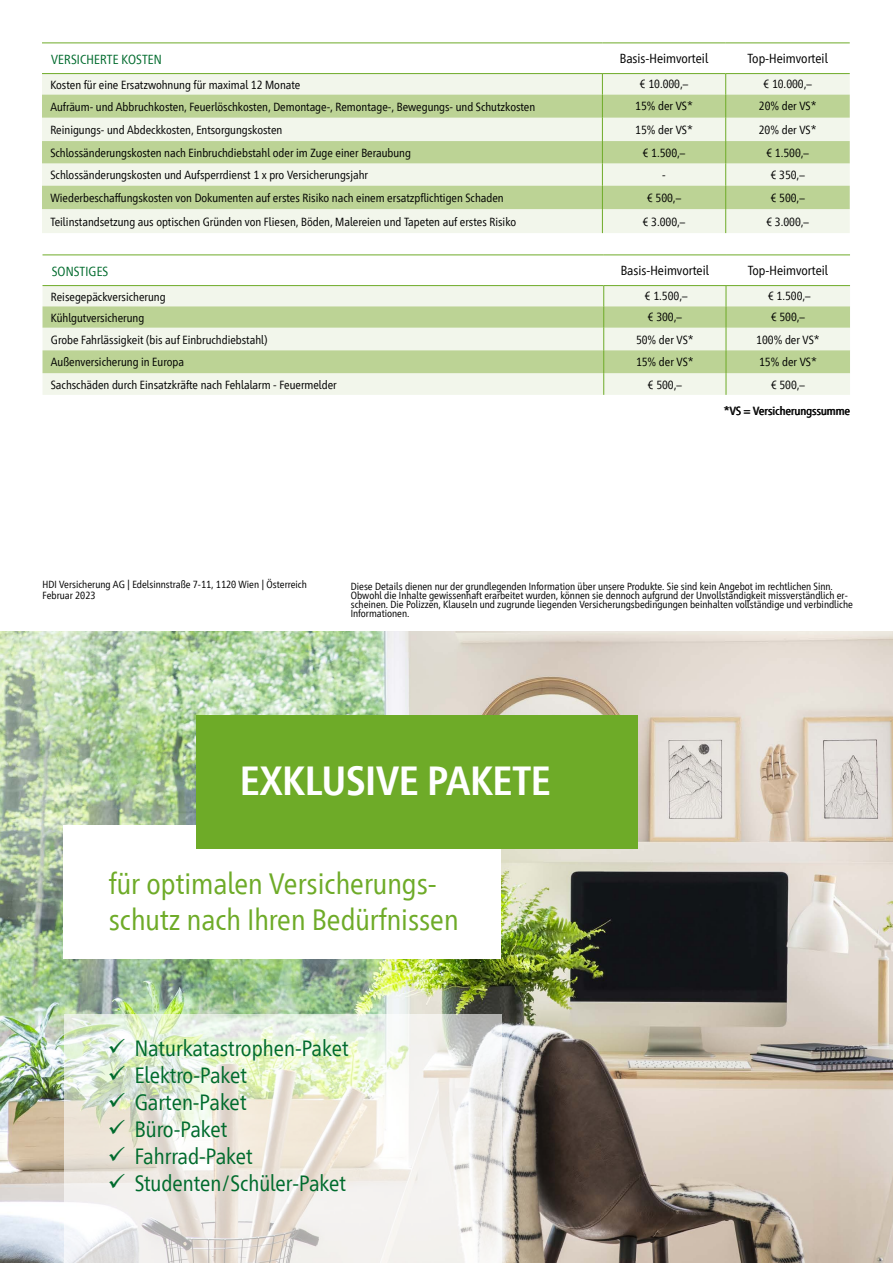
<style>
.page{position:relative;width:893px;height:1263px;background:#fff}
.page>*{position:absolute;margin:0;border:0;box-sizing:border-box;transform-origin:0 0}
.t1{font:700 40.5px "HDI Pro Cnd";color:#fff}
.t2{font:30px/36px "HDI Pro Cnd";color:#6eab28}
.t3{font:22.5px/27px "HDI Pro Cnd";color:#006b2d}
.t4{font:13.35px "HDI Pro Cnd";color:#000}
.t5{font:13.35px "HDI Pro Cnd";letter-spacing:.01em;color:#006b2d}
.t6{font:12px "HDI Pro Cnd";color:#000}
.t7{font:10.5px/9px "HDI Pro Cnd";color:#000}
.s1{font-size:11.25px}
</style>
<div class="page">
<img style="left:0;top:631px;width:893px;height:632px">
<div style="left:63px;top:825px;width:438px;height:133px;background:#fff"></div>
<div style="left:196px;top:715px;width:441px;height:134px;background:#6eab28"></div>
<svg style="left:64px;top:1014px;width:438px;height:249px"></svg>
<svg style="left:43px;top:255px;width:807px;height:140px"></svg>
<hr style="left:43px;top:285px;width:560px;height:1px;background:#6eab28">
<svg style="left:42px;top:43px;width:808px;height:190px"></svg>
<hr style="left:42px;top:73px;width:560px;height:1px;background:#6eab28">
<hr style="left:602px;top:73px;width:124px;height:1px;background:#6eab28">
<hr style="left:726px;top:73px;width:124px;height:1px;background:#6eab28">
<svg style="left:109px;top:1038px;width:16px;height:15px"></svg>
<svg style="left:109px;top:1065px;width:16px;height:15px"></svg>
<svg style="left:109px;top:1092px;width:16px;height:15px"></svg>
<svg style="left:109px;top:1119px;width:16px;height:15px"></svg>
<svg style="left:109px;top:1146px;width:16px;height:15px"></svg>
<svg style="left:109px;top:1173px;width:16px;height:15px"></svg>
<p class="t5" style="left:51px;top:50px;width:112px">VERSICHERTE KOSTEN</p>
<p class="t4" style="left:620px;top:48px;width:90px">Basis-Heimvorteil</p>
<p class="t4" style="left:747px;top:48px;width:82px">Top-Heimvorteil</p>
<p class="t6" style="left:50px;top:76px;width:252px">Kosten für eine Ersatzwohnung für maximal 12 Monate</p>
<p class="t6" style="left:640px;top:75px;width:50px">€ 10.000,<span class="s1">–</span></p>
<p class="t6" style="left:764px;top:75px;width:50px">€ 10.000,<span class="s1">–</span></p>
<p class="t6" style="left:50px;top:98px;width:486px">Aufräum- und Abbruchkosten, Feuerlöschkosten, Demontage-, Remontage-, Bewegungs- und Schutzkosten</p>
<p class="t6" style="left:635px;top:97px;width:59px">15% der VS*</p>
<p class="t6" style="left:759px;top:97px;width:59px">20% der VS*</p>
<p class="t6" style="left:50px;top:121px;width:233px">Reinigungs- und Abdeckkosten, Entsorgungskosten</p>
<p class="t6" style="left:635px;top:121px;width:59px">15% der VS*</p>
<p class="t6" style="left:759px;top:121px;width:59px">20% der VS*</p>
<p class="t6" style="left:50px;top:144px;width:362px">Schlossänderungskosten nach Einbruchdiebstahl oder im Zuge einer Beraubung</p>
<p class="t6" style="left:643px;top:144px;width:44px">€ 1.500,<span class="s1">–</span></p>
<p class="t6" style="left:766px;top:144px;width:44px">€ 1.500,<span class="s1">–</span></p>
<p class="t6" style="left:50px;top:166px;width:319px">Schlossänderungskosten und Aufsperrdienst 1 x pro Versicherungsjahr</p>
<p class="t6" style="left:662px;top:166px;width:5px">-</p>
<p class="t6" style="left:771px;top:166px;width:35px">€ 350,<span class="s1">–</span></p>
<p class="t6" style="left:50px;top:189px;width:455px">Wiederbeschaffungskosten von Dokumenten auf erstes Risiko nach einem ersatzpflichtigen Schaden</p>
<p class="t6" style="left:647px;top:189px;width:35px">€ 500,<span class="s1">–</span></p>
<p class="t6" style="left:771px;top:189px;width:35px">€ 500,<span class="s1">–</span></p>
<p class="t6" style="left:50px;top:213px;width:467px">Teilinstandsetzung aus optischen Gründen von Fliesen, Böden, Malereien und Tapeten auf erstes Risiko</p>
<p class="t6" style="left:643px;top:213px;width:44px">€ 3.000,<span class="s1">–</span></p>
<p class="t6" style="left:766px;top:213px;width:44px">€ 3.000,<span class="s1">–</span></p>
<p class="t5" style="left:52px;top:262px;width:58px">SONSTIGES</p>
<p class="t4" style="left:621px;top:260px;width:90px">Basis-Heimvorteil</p>
<p class="t4" style="left:748px;top:260px;width:82px">Top-Heimvorteil</p>
<p class="t6" style="left:51px;top:287px;width:116px">Reisegepäckversicherung</p>
<p class="t6" style="left:645px;top:287px;width:44px">€ 1.500,<span class="s1">–</span></p>
<p class="t6" style="left:768px;top:287px;width:44px">€ 1.500,<span class="s1">–</span></p>
<p class="t6" style="left:51px;top:309px;width:95px">Kühlgutversicherung</p>
<p class="t6" style="left:648px;top:308px;width:35px">€ 300,<span class="s1">–</span></p>
<p class="t6" style="left:771px;top:308px;width:35px">€ 500,<span class="s1">–</span></p>
<p class="t6" style="left:51px;top:330px;width:218px">Grobe Fahrlässigkeit (bis auf Einbruchdiebstahl)</p>
<p class="t6" style="left:636px;top:330px;width:59px">50% der VS*</p>
<p class="t6" style="left:756px;top:330px;width:65px">100% der VS*</p>
<p class="t6" style="left:51px;top:353px;width:135px">Außenversicherung in Europa</p>
<p class="t6" style="left:636px;top:353px;width:59px">15% der VS*</p>
<p class="t6" style="left:759px;top:353px;width:59px">15% der VS*</p>
<p class="t6" style="left:51px;top:375px;width:287px">Sachschäden durch Einsatzkräfte nach Fehlalarm - Feuermelder</p>
<p class="t6" style="left:648px;top:375px;width:35px">€ 500,<span class="s1">–</span></p>
<p class="t6" style="left:771px;top:375px;width:35px">€ 500,<span class="s1">–</span></p>
<p class="t6" style="left:724px;top:402px;width:128px">*VS = Versicherungssumme</p>
<p class="t7" style="left:43px;top:579px;width:266px;line-height:10.5px">HDI Versicherung AG | Edelsinnstraße 7-11, 1120 Wien | Österreich<br>Februar 2023</p>
<p class="t7" style="left:351px;top:581px;width:504px">Diese Details dienen nur der grundlegenden Information über unsere Produkte. Sie sind kein Angebot im rechtlichen Sinn.<br>Obwohl die Inhalte gewissenhaft erarbeitet wurden, können sie dennoch aufgrund der Unvollständigkeit missverständlich er&shy;scheinen. Die Polizzen, Klauseln und zugrunde liegenden Versicherungsbedingungen beinhalten vollständige und verbindliche Informationen.</p>
<h1 class="t1" style="left:240px;top:750px;width:312px">EXKLUSIVE PAKETE</h1>
<h2 class="t2" style="left:109px;top:863px;width:351px">für optimalen Versicherungs&shy;schutz nach Ihren Bedürfnissen</h2>
<h3 class="t3" style="left:135px;top:1033px;width:215px">Naturkatastrophen-Paket<br>Elektro-Paket<br>Garten-Paket<br>Büro-Paket<br>Fahrrad-Paket<br>Studenten/Schüler-Paket</h3>
</div>
